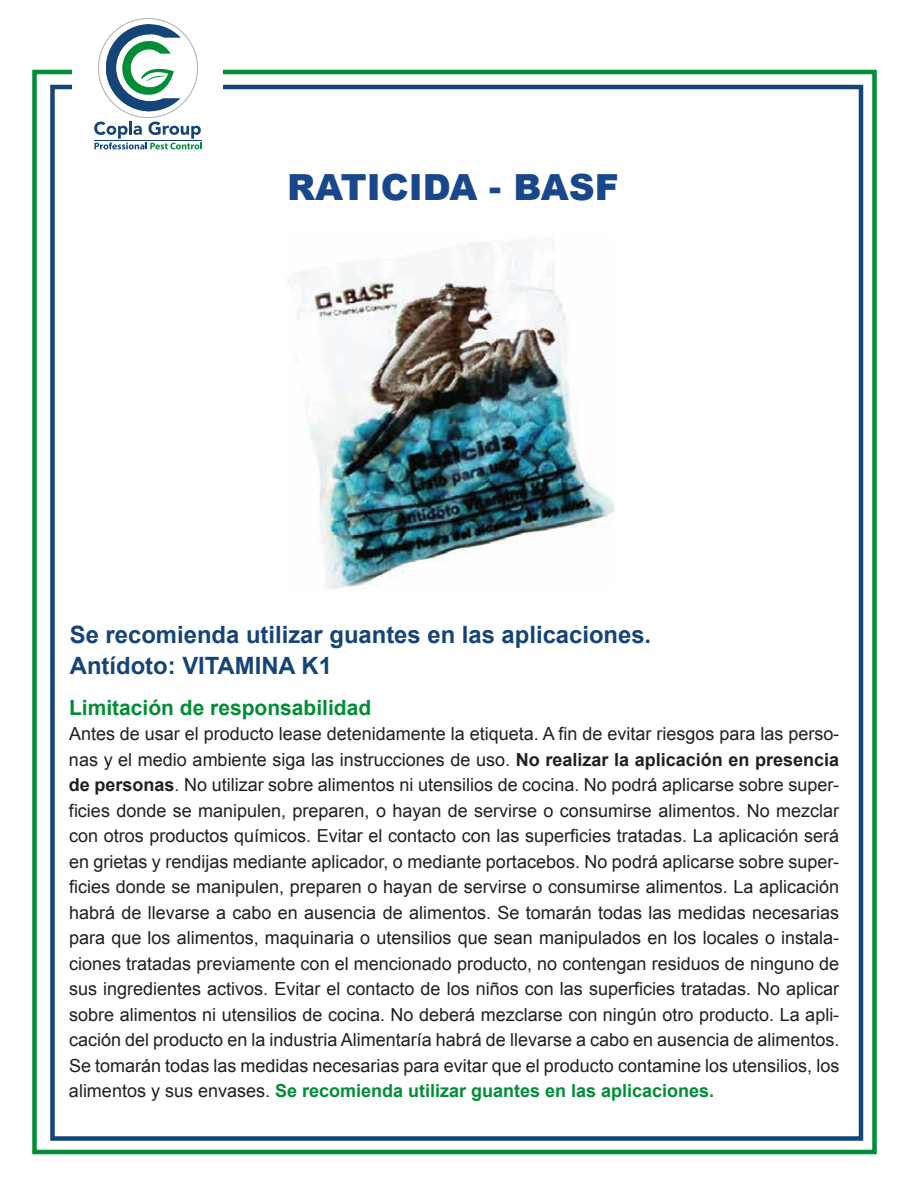
<style>
.page{position:relative;width:918px;height:1188px;background:#fff}
.page>*{position:absolute;margin:0;border:0;box-sizing:border-box;transform-origin:0 0}
.t1{font:900 36px "Arial";color:#19478b}
.t2{font:700 23.85px/31.2px "Arial";color:#144478}
.t3{font:700 21px "Arial";color:#008d36}
.t4{font:18px/25.5px "Arial";color:#221f20;text-align:justify}
.s1{font-weight:700}
.s2{font-weight:700;color:#008d36}
</style>
<div class="page">
<img style="left:291px;top:242px;width:322px;height:348px">
<div style="left:50px;top:85px;width:813px;height:1056px;border:4px solid #144478"></div>
<div style="left:32px;top:70px;width:845px;height:1084px;border:4px solid #008d36"></div>
<div style="left:73px;top:38px;width:150px;height:132px;background:#fff"></div>
<svg style="left:94px;top:18px;width:108px;height:131px"></svg>
<h1 class="t1" style="left:287px;top:161px;width:333px">RATICIDA - BASF</h1>
<h2 class="t2" style="left:70px;top:620px;width:583px">Se recomienda utilizar guantes en las aplicaciones.<br>Antídoto: VITAMINA K1</h2>
<p class="t3" style="left:69px;top:693px;width:304px">Limitación de responsabilidad</p>
<p class="t4" style="left:69px;top:721px;width:772px">Antes de usar el producto lease detenidamente la etiqueta. A fin de evitar riesgos para las perso&shy;nas y el medio ambiente siga las instrucciones de uso. <span class="s1">No realizar la aplicación en presencia de personas</span>. No utilizar sobre alimentos ni utensilios de cocina. No podrá aplicarse sobre super&shy;ficies donde se manipulen, preparen, o hayan de servirse o consumirse alimentos. No mezclar con otros productos químicos. Evitar el contacto con las superficies tratadas. La aplicación será en grietas y rendijas mediante aplicador, o mediante portacebos. No podrá aplicarse sobre super&shy;ficies donde se manipulen, preparen o hayan de servirse o consumirse alimentos. La aplicación habrá de llevarse a cabo en ausencia de alimentos. Se tomarán todas las medidas necesarias para que los alimentos, maquinaria o utensilios que sean manipulados en los locales o instala&shy;ciones tratadas previamente con el mencionado producto, no contengan residuos de ninguno de sus ingredientes activos. Evitar el contacto de los niños con las superficies tratadas. No aplicar sobre alimentos ni utensilios de cocina. No deberá mezclarse con ningún otro producto. La apli&shy;cación del producto en la industria Alimentaría habrá de llevarse a cabo en ausencia de alimentos.<br>Se tomarán todas las medidas necesarias para evitar que el producto contamine los utensilios, los alimentos y sus envases. <span class="s2">Se recomienda utilizar guantes en las aplicaciones.</span></p>
</div>
